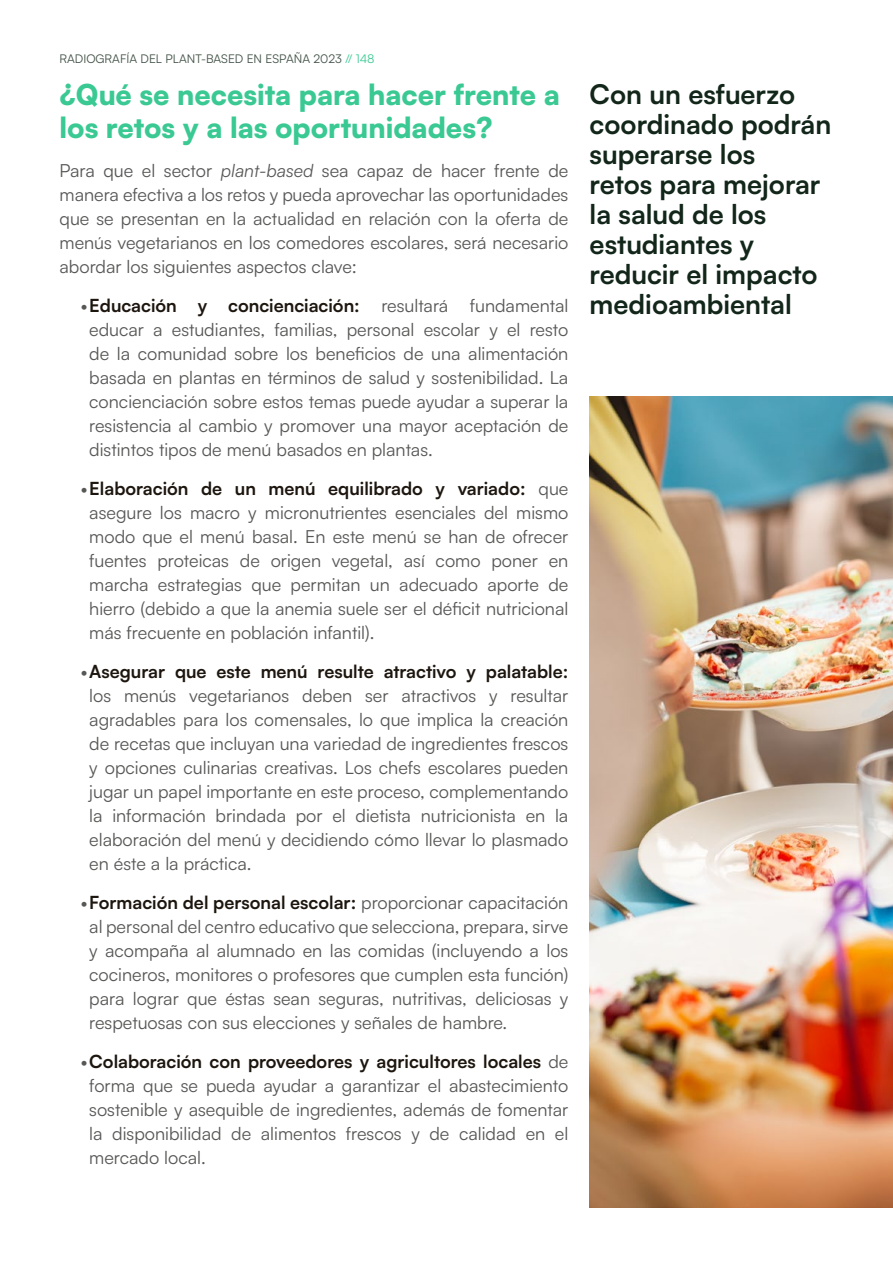
<style>
.page{position:relative;width:893px;height:1263px;background:#fff}
.page>*{position:absolute;margin:0;border:0;box-sizing:border-box;transform-origin:0 0}
.t1{font:900 28.5px/33px "Satoshi";color:#3ac993}
.t2{font:700 27px/30px "Satoshi";color:#12261a}
.t3{font:18px/24px "Satoshi";color:#575756;text-align:justify}
.t4{font:12px "Satoshi";color:#415247}
.s1{color:#3ac993}
.s2{font-style:italic}
.s3{font-weight:700;color:#1d160f}
</style>
<div class="page">
<img style="left:590px;top:396px;width:303px;height:812px">
<p class="t4" style="left:60px;top:51px;width:317px">RADIOGRAFÍA DEL PLANT-BASED EN ESPAÑA 2023 <span class="s1">// 148</span></p>
<h1 class="t1" style="left:60px;top:76px;width:502px">¿Qué se necesita para hacer frente a los retos y a las oportunidades?</h1>
<p class="t3" style="left:60px;top:158px;width:510px">Para que el sector <span class="s2">plant-based</span> sea capaz de hacer frente de manera efectiva a los retos y pueda aprovechar las oportunidades que se presentan en la actualidad en relación con la oferta de menús vegetarianos en los comedores escolares, será necesario abordar los siguientes aspectos clave:</p>
<p class="t3" style="left:89px;top:293px;width:481px;text-indent:-8px">•<span class="s3">Educación y concienciación:</span> resultará fundamental educar a estudiantes, familias, personal escolar y el resto de la comunidad sobre los beneficios de una alimentación basada en plantas en términos de salud y sostenibilidad. La concienciación sobre estos temas puede ayudar a superar la resistencia al cambio y promover una mayor aceptación de distintos tipos de menú basados en plantas.</p>
<p class="t3" style="left:89px;top:476px;width:481px;text-indent:-8px">•<span class="s3">Elaboración de un menú equilibrado y variado:</span> que asegure los macro y micronutrientes esenciales del mismo modo que el menú basal. En este menú se han de ofrecer fuentes proteicas de origen vegetal, así como poner en marcha estrategias que permitan un adecuado aporte de hierro (debido a que la anemia suele ser el déficit nutricional más frecuente en población infantil).</p>
<p class="t3" style="left:89px;top:659px;width:481px;text-indent:-8px">•<span class="s3">Asegurar que este menú resulte atractivo y palatable: </span>los menús vegetarianos deben ser atractivos y resultar agradables para los comensales, lo que implica la creación de recetas que incluyan una variedad de ingredientes frescos y opciones culinarias creativas. Los chefs escolares pueden jugar un papel importante en este proceso, complementando la información brindada por el dietista nutricionista en la elaboración del menú y decidiendo cómo llevar lo plasmado en éste a la práctica.</p>
<p class="t3" style="left:89px;top:889px;width:481px;text-indent:-8px">•<span class="s3">Formación del personal escolar:</span> proporcionar capacitación al personal del centro educativo que selecciona, prepara, sirve y acompaña al alumnado en las comidas (incluyendo a los cocineros, monitores o profesores que cumplen esta función) para lograr que éstas sean seguras, nutritivas, deliciosas y respetuosas con sus elecciones y señales de hambre.</p>
<p class="t3" style="left:89px;top:1048px;width:481px;text-indent:-8px">•<span class="s3">Colaboración con proveedores y agricultores locales</span> de forma que se pueda ayudar a garantizar el abastecimiento sostenible y asequible de ingredientes, además de fomentar la disponibilidad de alimentos frescos y de calidad en el mercado local.</p>
<h2 class="t2" style="left:590px;top:77px;width:243px">Con un esfuerzo coordinado podrán superarse los<br>retos para mejorar la salud de los estudiantes y reducir el impacto medioambiental</h2>
</div>
